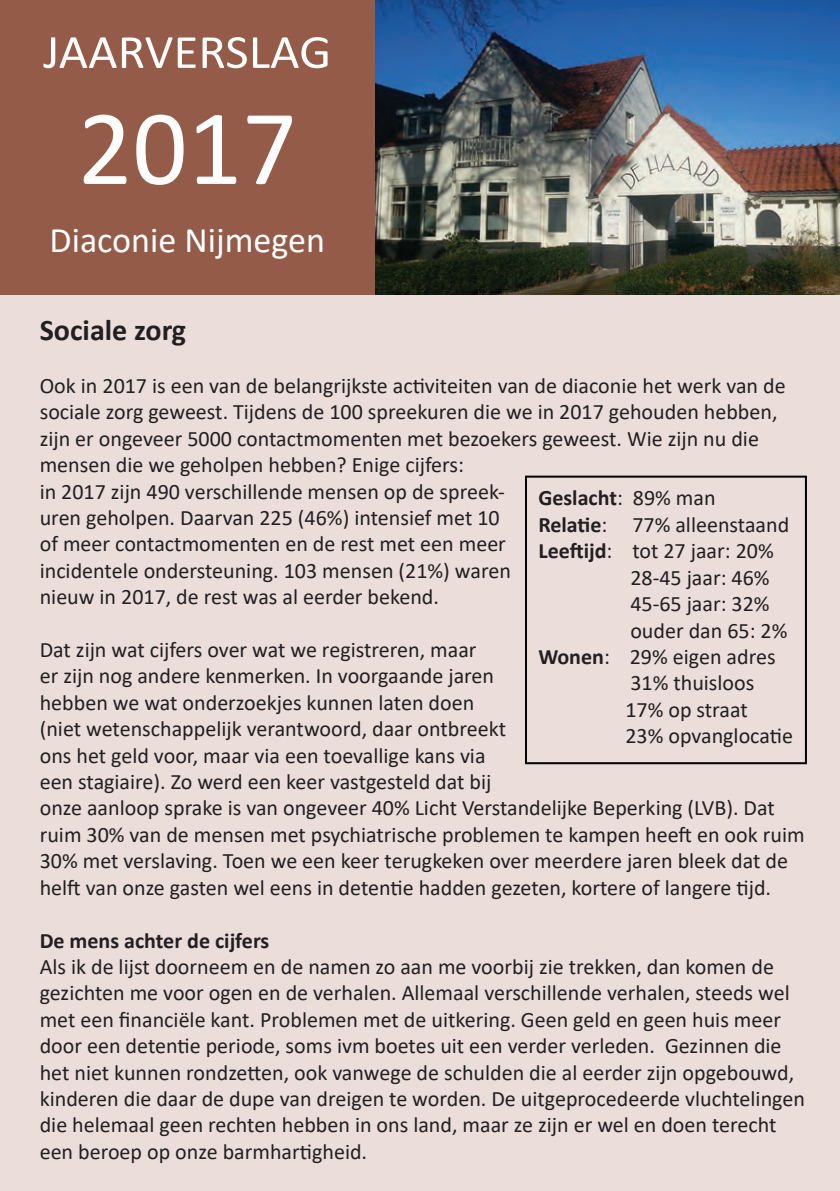
<style>
.page{position:relative;width:840px;height:1191px;background:#fff}
.page>*{position:absolute;margin:0;border:0;box-sizing:border-box;transform-origin:0 0}
.t1{font:108px "Calibri";color:#fff}
.t2{font:48px "Calibri";color:#fff;scale:1.06 1}
.t3{font:36px "Calibri";color:#fff}
.t4{font:700 30px "Calibri";color:#231f20}
.t5{font:22px/26.4px "Calibri";color:#231f20}
.t6{font:700 22px "Calibri";color:#231f20}
.s1{font-weight:400}
.s2{font-weight:700}
</style>
<div class="page">
<div style="left:0;top:295px;width:839px;height:896px;background:#ebdeda"></div>
<img style="left:374px;top:0;width:465px;height:295px">
<div style="left:0;top:0;width:374px;height:295px;background:#955b49"></div>
<div style="left:524px;top:475px;width:282px;height:289px;border:2px solid #000"></div>
<h2 class="t2" style="left:43px;top:19px;width:273px">JAARVERSLAG</h2>
<h1 class="t1" style="left:78px;top:73px;width:221px">2017</h1>
<h3 class="t3" style="left:50px;top:215px;width:277px">Diaconie Nijmegen</h3>
<h3 class="t4" style="left:40px;top:309px;width:148px">Sociale zorg</h3>
<p class="t5" style="left:40px;top:372px;width:747px">Ook in 2017 is een van de belangrijkste activiteiten van de diaconie het werk van de sociale zorg geweest. Tijdens de 100 spreekuren die we in 2017 gehouden hebben, zijn er ongeveer 5000 contactmomenten met bezoekers geweest. Wie zijn nu die mensen die we geholpen hebben? Enige cijfers:<br>in 2017 zijn 490 verschillende mensen op de spreek-<br>uren geholpen. Daarvan 225 (46%) intensief met 10<br>of meer contactmomenten en de rest met een meer<br>incidentele ondersteuning. 103 mensen (21%) waren<br>nieuw in 2017, de rest was al eerder bekend.</p>
<p class="t5" style="left:40px;top:636px;width:766px">Dat zijn wat cijfers over wat we registreren, maar<br>er zijn nog andere kenmerken. In voorgaande jaren<br>hebben we wat onderzoekjes kunnen laten doen<br>(niet wetenschappelijk verantwoord, daar ontbreekt<br>ons het geld voor, maar via een toevallige kans via<br>een stagiaire). Zo werd een keer vastgesteld dat bij<br>onze aanloop sprake is van ongeveer 40% Licht Verstandelijke Beperking (LVB). Dat ruim 30% van de mensen met psychiatrische problemen te kampen heeft en ook ruim 30% met verslaving. Toen we een keer terugkeken over meerdere jaren bleek dat de helft van onze gasten wel eens in detentie hadden gezeten, kortere of langere tijd.</p>
<p class="t6" style="left:40px;top:924px;width:231px">De mens achter de cijfers</p>
<p class="t5" style="left:40px;top:953px;width:766px">Als ik de lijst doorneem en de namen zo aan me voorbij zie trekken, dan komen de gezichten me voor ogen en de verhalen. Allemaal verschillende verhalen, steeds wel met een financiële kant. Problemen met de uitkering. Geen geld en geen huis meer door een detentie periode, soms ivm boetes uit een verder verleden. Gezinnen die het niet kunnen rondzetten, ook vanwege de schulden die al eerder zijn opgebouwd, kinderen die daar de dupe van dreigen te worden. De uitgeprocedeerde vluchtelingen die helemaal geen rechten hebben in ons land, maar ze zijn er wel en doen terecht een beroep op onze barmhartigheid.</p>
<p class="t6" style="left:538px;top:482px;width:179px">Geslacht<span class="s1">: 89% man</span></p>
<p class="t5" style="left:538px;top:511px;width:252px"><span class="s2">Relatie</span>: 77% alleenstaand</p>
<p class="t5" style="left:538px;top:537px;width:237px"><span class="s2">Leeftijd</span>: tot 27 jaar: 20%</p>
<p class="t5" style="left:630px;top:563px;width:141px">28-45 jaar: 46%</p>
<p class="t5" style="left:630px;top:590px;width:141px">45-65 jaar: 32%</p>
<p class="t5" style="left:630px;top:616px;width:158px">ouder dan 65: 2%</p>
<p class="t5" style="left:538px;top:643px;width:239px"><span class="s2">Wonen</span>: 29% eigen adres</p>
<p class="t5" style="left:630px;top:669px;width:125px">31% thuisloos</p>
<p class="t5" style="left:625px;top:695px;width:124px">17% op straat</p>
<p class="t5" style="left:625px;top:722px;width:169px">23% opvanglocatie</p>
</div>
